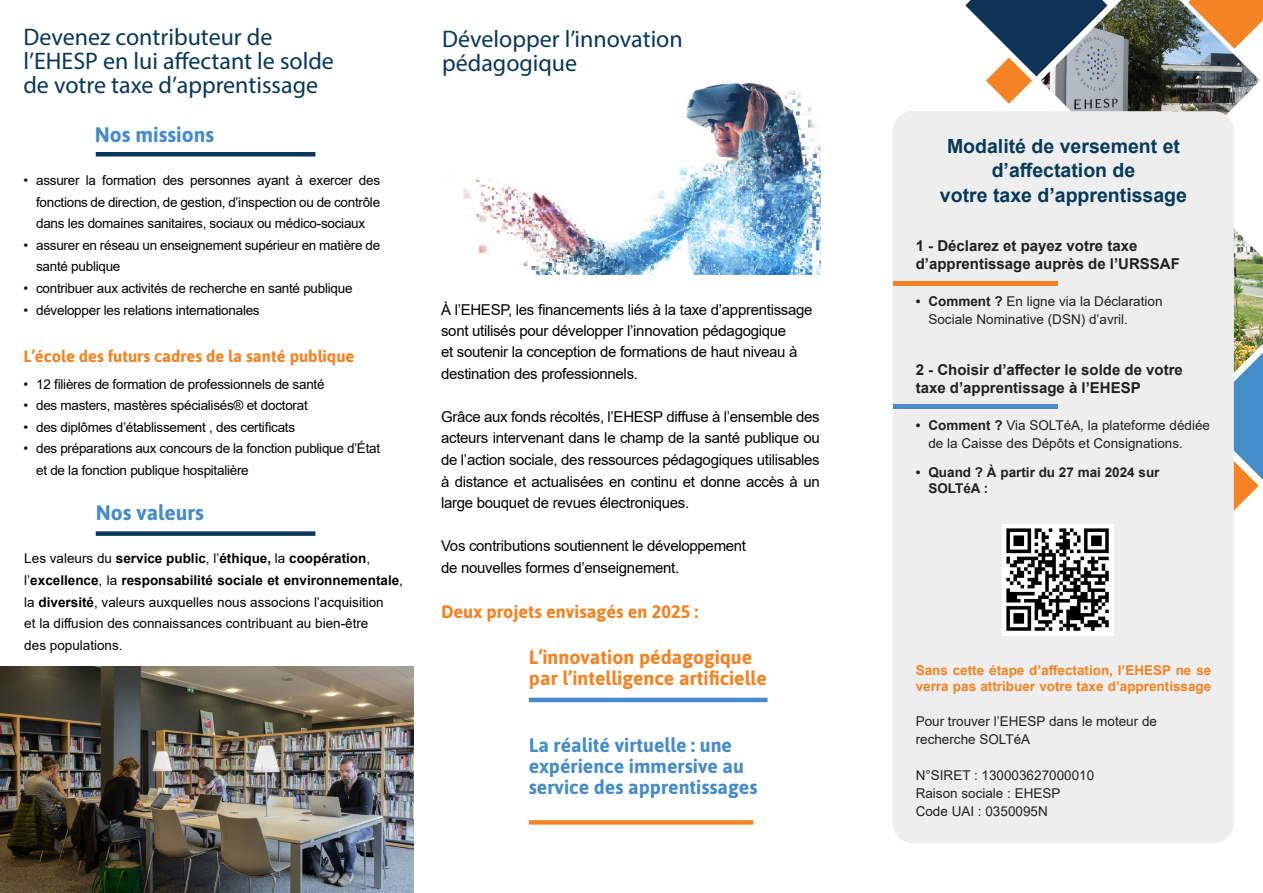
<style>
.page{position:relative;width:1263px;height:893px;background:#fff}
.page>*{position:absolute;margin:0;border:0;box-sizing:border-box;transform-origin:0 0}
.heading_1{font:24px/24px "Myriad Pro";color:#073859}
.t1{font:700 21px "Asap";color:#468cca}
.t2{font:700 19.5px/21px "Asap";color:#468cca}
.t3{font:700 19.5px "Arial";color:#063a5b}
.t4{font:700 19.5px/21px "Asap";color:#f58324}
.t5{font:700 18px "Asap";color:#f58220}
.t6{font:700 16.5px "Asap";color:#f58220}
.t7{font:15px/21.6px "Arial";letter-spacing:-.02em;color:#000001}
.t8{font:700 15px/18px "Arial";color:#231f20}
.t9{font:13.5px/21.6px "Arial";letter-spacing:-.02em;color:#000001}
.t10{font:13.5px/18px "Arial";color:#231f20}
.t11{font:700 13.5px/21.6px "Arial";color:#000001}
.t12{font:700 13.5px/16.2px "Arial";color:#f58220}
.t13{font:13.5px "Arial";color:#000001}
.t14{font:700 13.5px/16.2px "Arial";color:#231f20}
.s1{font-weight:400}
.s2{font-weight:700}
</style>
<div class="page">
<img style="left:463px;top:83px;width:358px;height:192px">
<div style="left:529px;top:820px;width:224px;height:5px;background:#f58425"></div>
<hr style="left:529px;top:698px;width:238px;height:4px;background:#478cca">
<div style="left:96px;top:531px;width:219px;height:5px;background:#073859"></div>
<div style="left:96px;top:152px;width:219px;height:5px;background:#073859"></div>
<img style="left:1234px;top:229px;width:29px;height:124px">
<img style="left:1107px;top:0;width:153px;height:122px">
<img style="left:1064px;top:85px;width:83px;height:26px">
<svg style="left:1188px;top:0;width:75px;height:49px"></svg>
<svg style="left:1234px;top:353px;width:29px;height:158px"></svg>
<div style="left:894px;top:113px;width:338px;height:728px;background:#edeeed;border-radius:18px"></div>
<div style="left:893px;top:111px;width:341px;height:732px;border:3px solid #edeeed;border-radius:18px"></div>
<svg style="left:965px;top:0;width:142px;height:104px"></svg>
<hr style="left:893px;top:281px;width:165px;height:4px;background:#f58222">
<div style="left:893px;top:404px;width:164px;height:5px;background:#468cca"></div>
<img style="left:0;top:666px;width:413px;height:227px">
<img style="left:1002px;top:524px;width:112px;height:111px">
<p class="heading_1" style="left:23px;top:24px;width:312px">Devenez contributeur de l’EHESP en lui affectant le solde de votre taxe d’apprentissage</p>
<p class="heading_1" style="left:442px;top:27px;width:242px">Développer l’innovation pédagogique</p>
<p class="t1" style="left:95px;top:120px;width:121px">Nos missions</p>
<p class="t9" style="left:36px;top:169px;width:346px;text-align:justify;text-indent:-13px">• assurer la formation des personnes ayant à exercer des fonctions de direction, de gestion, d’inspection ou de contrôle dans les domaines sanitaires, sociaux ou médico-sociaux</p>
<p class="t9" style="left:36px;top:234px;width:345px;text-indent:-13px">• assurer en réseau un enseignement supérieur en matière de santé publique</p>
<p class="t9" style="left:23px;top:277px;width:331px">• contribuer aux activités de recherche en santé publique</p>
<p class="t9" style="left:23px;top:299px;width:238px">• développer les relations internationales</p>
<p class="t6" style="left:23px;top:344px;width:332px">L’école des futurs cadres de la santé publique</p>
<p class="t9" style="left:23px;top:373px;width:303px">• 12 filières de formation de professionnels de santé</p>
<p class="t9" style="left:23px;top:395px;width:286px">• des masters, mastères spécialisés® et doctorat</p>
<p class="t9" style="left:23px;top:416px;width:273px">• des diplômes d’établissement , des certificats</p>
<p class="t9" style="left:36px;top:438px;width:345px;text-indent:-13px">• des préparations aux concours de la fonction publique d’État et de la fonction publique hospitalière</p>
<p class="t1" style="left:96px;top:498px;width:110px">Nos valeurs</p>
<p class="t11" style="left:24px;top:548px;width:347px"><span class="s1">Les valeurs du</span> service public<span class="s1">, l’</span>éthique, <span class="s1">la</span> coopération<span class="s1">,</span></p>
<p class="t11" style="left:24px;top:570px;width:380px"><span class="s1">l’</span>excellence<span class="s1">, la</span> responsabilité sociale et environnementale<span class="s1">, la</span> diversité<span class="s1">, valeurs auxquelles nous associons l’acquisition</span></p>
<p class="t13" style="left:24px;top:614px;width:346px">et la diffusion des connaissances contribuant au bien-être</p>
<p class="t13" style="left:24px;top:636px;width:100px">des populations.</p>
<p class="t7" style="left:441px;top:299px;width:373px;line-height:21.1px">À l’EHESP, les financements liés à la taxe d’apprentissage sont utilisés pour développer l’innovation pédagogique<br>et soutenir la conception de formations de haut niveau à destination des professionnels.</p>
<p class="t7" style="left:441px;top:406px;width:380px;text-align:justify">Grâce aux fonds récoltés, l’EHESP diffuse à l’ensemble des acteurs intervenant dans le champ de la santé publique ou de l’action sociale, des ressources pédagogiques utilisables à distance et actualisées en continu et donne accès à un large bouquet de revues électroniques.</p>
<p class="t7" style="left:441px;top:535px;width:307px">Vos contributions soutiennent le développement</p>
<p class="t7" style="left:441px;top:557px;width:240px">de nouvelles formes d’enseignement.</p>
<p class="t5" style="left:441px;top:599px;width:259px">Deux projets envisagés en 2025 :</p>
<p class="t4" style="left:529px;top:646px;width:239px">L’innovation pédagogique par l’intelligence artificielle</p>
<p class="t2" style="left:529px;top:733px;width:230px">La réalité virtuelle : une expérience immersive au service des apprentissages</p>
<p class="t3" style="left:947px;top:133px;width:234px">Modalité de versement et</p>
<p class="t3" style="left:992px;top:156px;width:145px">d’affectation de</p>
<p class="t3" style="left:940px;top:181px;width:249px">votre taxe d’apprentissage</p>
<p class="t8" style="left:916px;top:236px;width:266px">1 - Déclarez et payez votre taxe d’apprentissage auprès de l’URSSAF</p>
<p class="t10" style="left:928px;top:292px;width:236px;text-indent:-13px"><span class="s2">• Comment ?</span> En ligne via la Déclaration<br>Sociale Nominative (DSN) d’avril.</p>
<p class="t8" style="left:916px;top:360px;width:269px">2 - Choisir d’affecter le solde de votre taxe d’apprentissage à l’EHESP</p>
<p class="t10" style="left:928px;top:416px;width:283px;text-indent:-13px"><span class="s2">• Comment ?</span> Via SOLTéA, la plateforme dédiée de la Caisse des Dépôts et Consignations.</p>
<p class="t14" style="left:928px;top:464px;width:233px;text-indent:-13px">• Quand ? À partir du 27 mai 2024 sur<br>SOLTéA :</p>
<p class="t12" style="left:916px;top:662px;width:297px">Sans cette étape d’affectation, l’EHESP ne se verra pas attribuer votre taxe d’apprentissage</p>
<p class="t10" style="left:916px;top:712px;width:243px">Pour trouver l’EHESP dans le moteur de recherche SOLTéA</p>
<p class="t10" style="left:916px;top:766px;width:180px">N°SIRET : 130003627000010</p>
<p class="t10" style="left:916px;top:784px;width:146px">Raison sociale : EHESP</p>
<p class="t10" style="left:916px;top:802px;width:134px">Code UAI : 0350095N</p>
</div>
